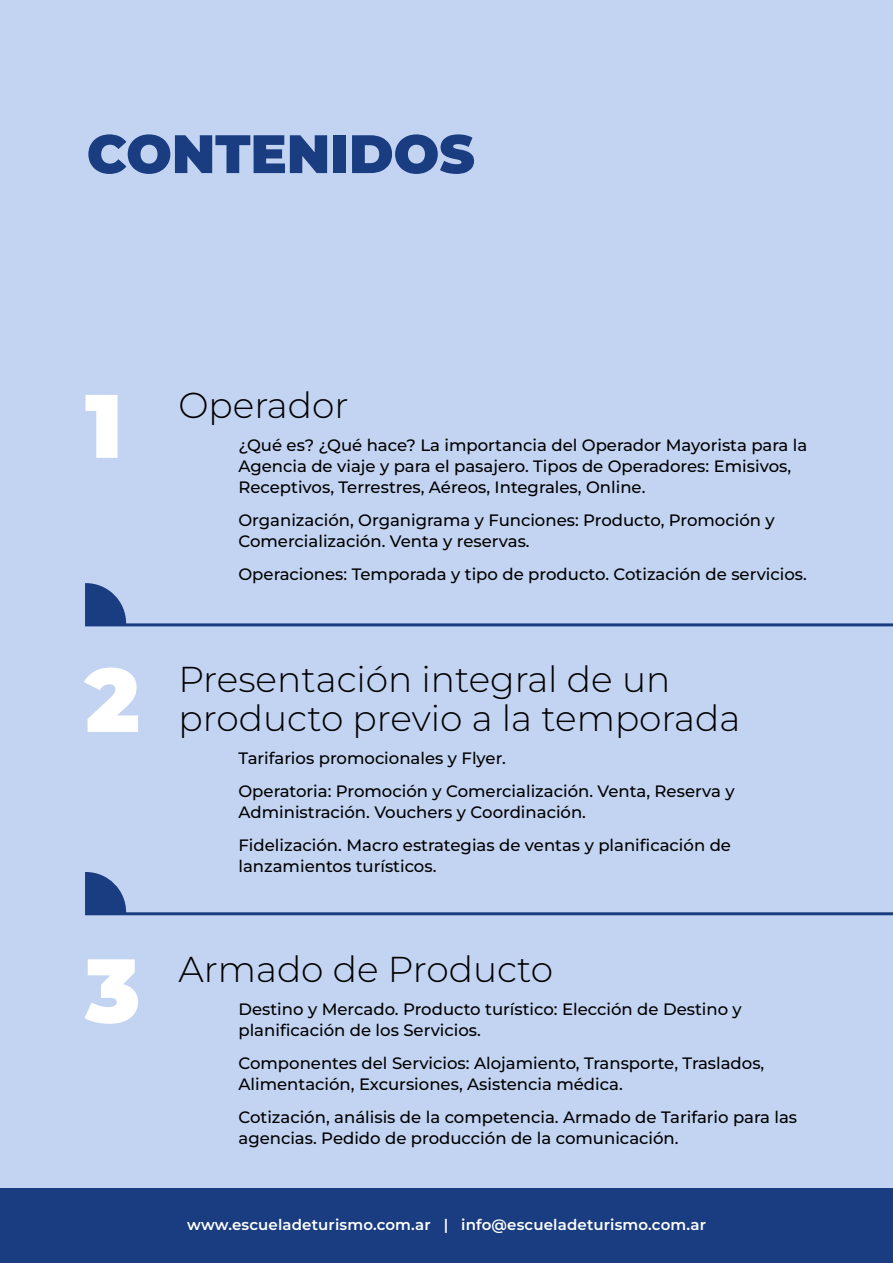
<style>
.page{position:relative;width:893px;height:1263px;background:#c3d4f2}
.page>*{position:absolute;margin:0;border:0;box-sizing:border-box;transform-origin:0 0}
.t1{font:900 90px "Montserrat";color:#fff}
.t2{font:900 54px "Montserrat";color:#193d80}
.t3{font:300 36px/39px "Montserrat";color:#000}
.t4{font:500 16.5px/21px "Montserrat";color:#000}
.t5{font:600 15px "Montserrat";letter-spacing:.01em;color:#fff}
</style>
<div class="page">
<svg style="left:85px;top:583px;width:808px;height:43px"></svg>
<svg style="left:85px;top:872px;width:808px;height:43px"></svg>
<div style="left:0;top:1188px;width:893px;height:75px;background:#193d80"></div>
<h2 class="t2" style="left:87px;top:118px;width:389px">CONTENIDOS</h2>
<h1 class="t1" style="left:85px;top:366px;width:39px">1</h1>
<h3 class="t3" style="left:178px;top:385px;width:172px">Operador</h3>
<p class="t4" style="left:238px;top:434px;width:570px">¿Qué es? ¿Qué hace? La importancia del Operador Mayorista para la<br>Agencia de viaje y para el pasajero. Tipos de Operadores: Emisivos,<br>Receptivos, Terrestres, Aéreos, Integrales, Online.</p>
<p class="t4" style="left:238px;top:509px;width:538px">Organización, Organigrama y Funciones: Producto, Promoción y<br>Comercialización. Venta y reservas.</p>
<p class="t4" style="left:238px;top:563px;width:570px">Operaciones: Temporada y tipo de producto. Cotización de servicios.</p>
<h1 class="t1" style="left:85px;top:640px;width:56px">2</h1>
<h1 class="t1" style="left:85px;top:930px;width:57px">3</h1>
<h3 class="t3" style="left:178px;top:659px;width:563px">Presentación integral de un producto previo a la temporada</h3>
<p class="t4" style="left:238px;top:741px;width:498px;line-height:33px">Tarifarios promocionales y Flyer.<br>Operatoria: Promoción y Comercialización. Venta, Reserva y</p>
<p class="t4" style="left:238px;top:795px;width:494px;line-height:33px">Administración. Vouchers y Coordinación.<br>Fidelización. Macro estrategias de ventas y planificación de</p>
<p class="t4" style="left:238px;top:855px;width:200px">lanzamientos turísticos.</p>
<h3 class="t3" style="left:178px;top:949px;width:376px">Armado de Producto</h3>
<p class="t4" style="left:238px;top:998px;width:505px">Destino y Mercado. Producto turístico: Elección de Destino y planificación de los Servicios.</p>
<p class="t4" style="left:238px;top:1052px;width:527px">Componentes del Servicios: Alojamiento, Transporte, Traslados,<br>Alimentación, Excursiones, Asistencia médica.</p>
<p class="t4" style="left:238px;top:1106px;width:560px">Cotización, análisis de la competencia. Armado de Tarifario para las agencias. Pedido de producción de la comunicación.</p>
<p class="t5" style="left:187px;top:1214px;width:520px">www.escueladeturismo.com.ar | info@escueladeturismo.com.ar</p>
</div>
